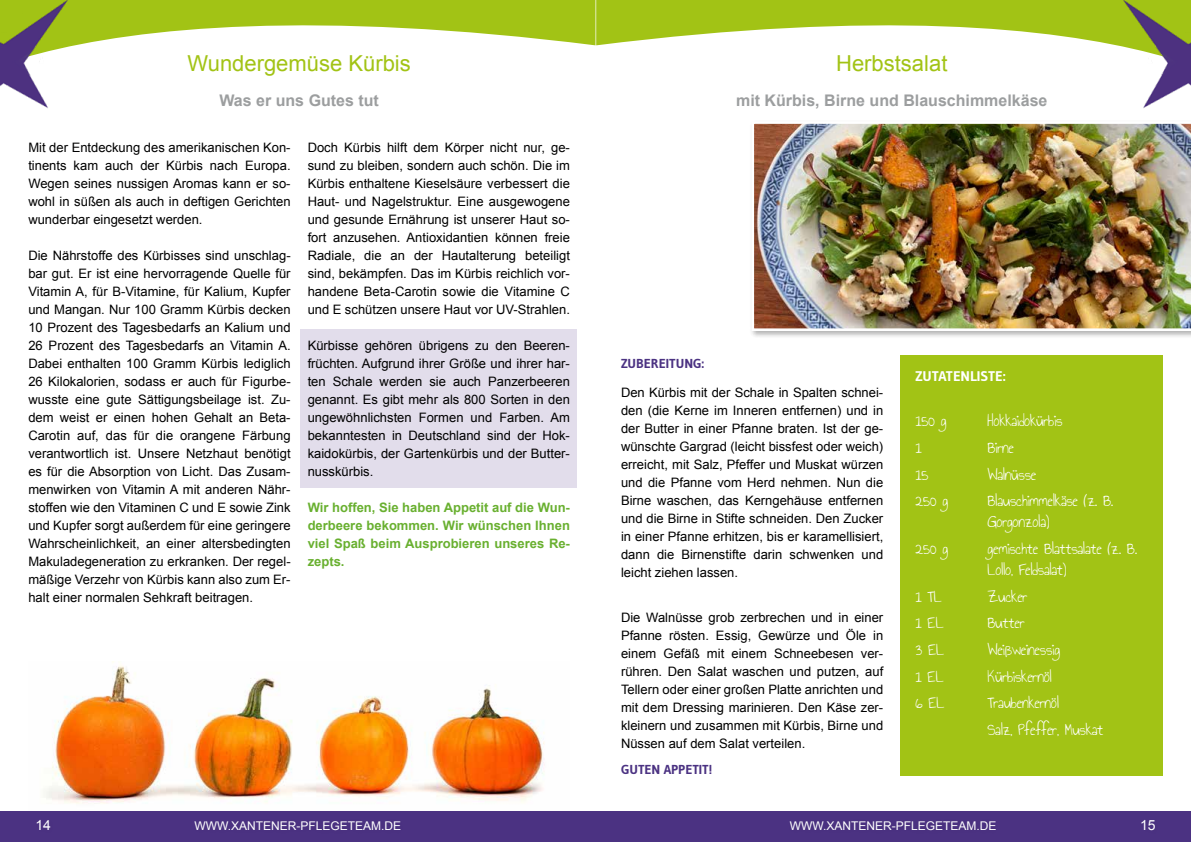
<style>
.page{position:relative;width:1191px;height:842px;background:#fff}
.page>*{position:absolute;margin:0;border:0;box-sizing:border-box;transform-origin:0 0}
.t1{font:22px "Arial";color:#a2c315}
.t2{font:17px/21px "Annie Use Your Telescope";letter-spacing:-.02em;color:#fff}
.t3{font:700 16px "Arial";color:#9c9e9f}
.t4{font:700 14px "Gudea";color:#fff}
.t5{font:14px "Arial";color:#fff}
.t6{font:13px/18px "Arial";color:#000;text-align:justify}
.t7{font:700 13px/18px "Arial";color:#69b030;text-align:justify}
.t8{font:700 13px "Gudea";color:#4b3282}
.t9{font:12px "Arial";color:#fff}
</style>
<div class="page">
<div style="left:0;top:811px;width:1191px;height:31px;background:#4b3282"></div>
<svg style="left:67px;top:0;width:528px;height:47px;fill:#a2c315"></svg>
<svg style="left:596px;top:0;width:527px;height:47px;fill:#a2c315"></svg>
<img style="left:0;top:0;width:67px;height:109px">
<div style="left:300px;top:329px;width:277px;height:159px;background:#e2ddeb"></div>
<div style="left:900px;top:356px;width:262px;height:420px;background:#a2c315"></div>
<img style="left:43px;top:661px;width:502px;height:143px">
<div style="left:749px;top:119px;width:442px;height:219px;background:#000;opacity:.3"></div>
<img style="left:751px;top:121px;width:440px;height:210px">
<img style="left:1123px;top:0;width:68px;height:139px">
<h1 class="t1" style="left:187px;top:49px;width:225px">Wundergemüse Kürbis</h1>
<p class="t3" style="left:219px;top:90px;width:161px">Was er uns Gutes tut</p>
<p class="t6" style="left:28px;top:138px;width:264px">Mit der Entdeckung des amerikanischen Kon&shy;tinents kam auch der Kürbis nach Europa.<br>Wegen seines nussigen Aromas kann er so&shy;wohl in süßen als auch in deftigen Gerichten wunderbar eingesetzt werden.</p>
<p class="t6" style="left:28px;top:246px;width:264px">Die Nährstoffe des Kürbisses sind unschlag&shy;bar gut. Er ist eine hervorragende Quelle für Vitamin A, für B-Vitamine, für Kalium, Kupfer und Mangan. Nur 100 Gramm Kürbis decken 10 Prozent des Tagesbedarfs an Kalium und 26 Prozent des Tagesbedarfs an Vitamin A.<br>Dabei enthalten 100 Gramm Kürbis lediglich 26 Kilokalorien, sodass er auch für Figurbe&shy;wusste eine gute Sättigungsbeilage ist. Zu&shy;dem weist er einen hohen Gehalt an Beta-Carotin auf, das für die orangene Färbung verantwortlich ist. Unsere Netzhaut benötigt es für die Absorption von Licht. Das Zusam&shy;menwirken von Vitamin A mit anderen Nähr&shy;stoffen wie den Vitaminen C und E sowie Zink und Kupfer sorgt außerdem für eine geringere Wahrscheinlichkeit, an einer altersbedingten Makuladegeneration zu erkranken. Der regel&shy;mäßige Verzehr von Kürbis kann also zum Er&shy;halt einer normalen Sehkraft beitragen.</p>
<p class="t6" style="left:308px;top:138px;width:264px">Doch Kürbis hilft dem Körper nicht nur, ge&shy;sund zu bleiben, sondern auch schön. Die im Kürbis enthaltene Kieselsäure verbessert die Haut- und Nagelstruktur. Eine ausgewogene und gesunde Ernährung ist unserer Haut so&shy;fort anzusehen. Antioxidantien können freie Radiale, die an der Hautalterung beteiligt sind, bekämpfen. Das im Kürbis reichlich vor&shy;handene Beta-Carotin sowie die Vitamine C und E schützen unsere Haut vor UV-Strahlen.</p>
<p class="t6" style="left:308px;top:336px;width:264px">Kürbisse gehören übrigens zu den Beeren&shy;früchten. Aufgrund ihrer Größe und ihrer har&shy;ten Schale werden sie auch Panzerbeeren genannt. Es gibt mehr als 800 Sorten in den ungewöhnlichsten Formen und Farben. Am bekanntesten in Deutschland sind der Hok&shy;kaidokürbis, der Gartenkürbis und der Butter&shy;nusskürbis.</p>
<p class="t7" style="left:308px;top:499px;width:264px">Wir hoffen, Sie haben Appetit auf die Wun&shy;derbeere bekommen. Wir wünschen Ihnen viel Spaß beim Ausprobieren unseres Re&shy;zepts.</p>
<h1 class="t1" style="left:836px;top:49px;width:113px">Herbstsalat</h1>
<p class="t3" style="left:736px;top:90px;width:313px">mit Kürbis, Birne und Blauschimmelkäse</p>
<p class="t8" style="left:621px;top:355px;width:85px">ZUBEREITUNG:</p>
<p class="t6" style="left:621px;top:383px;width:264px">Den Kürbis mit der Schale in Spalten schnei&shy;den (die Kerne im Inneren entfernen) und in der Butter in einer Pfanne braten. Ist der ge&shy;wünschte Gargrad (leicht bissfest oder weich) erreicht, mit Salz, Pfeffer und Muskat würzen und die Pfanne vom Herd nehmen. Nun die Birne waschen, das Kerngehäuse entfernen und die Birne in Stifte schneiden. Den Zucker in einer Pfanne erhitzen, bis er karamellisiert, dann die Birnenstifte darin schwenken und leicht ziehen lassen.</p>
<p class="t6" style="left:621px;top:608px;width:264px">Die Walnüsse grob zerbrechen und in einer Pfanne rösten. Essig, Gewürze und Öle in einem Gefäß mit einem Schneebesen ver&shy;rühren. Den Salat waschen und putzen, auf Tellern oder einer großen Platte anrichten und mit dem Dressing marinieren. Den Käse zer&shy;kleinern und zusammen mit Kürbis, Birne und Nüssen auf dem Salat verteilen.</p>
<p class="t8" style="left:621px;top:761px;width:93px">GUTEN APPETIT!</p>
<p class="t4" style="left:915px;top:368px;width:92px">ZUTATENLISTE:</p>
<h2 class="t2" style="left:915px;top:410px;width:33px">150 g</h2>
<h2 class="t2" style="left:987px;top:410px;width:77px">Hokkaidokürbis</h2>
<h2 class="t2" style="left:915px;top:437px;width:8px">1</h2>
<h2 class="t2" style="left:987px;top:437px;width:28px">Birne</h2>
<h2 class="t2" style="left:915px;top:464px;width:15px">15</h2>
<h2 class="t2" style="left:987px;top:464px;width:50px">Walnüsse</h2>
<h2 class="t2" style="left:915px;top:490px;width:34px">250 g</h2>
<h2 class="t2" style="left:987px;top:490px;width:127px">Blauschimmelkäse (z. B.<br>Gorgonzola)</h2>
<h2 class="t2" style="left:915px;top:538px;width:34px">250 g</h2>
<h2 class="t2" style="left:987px;top:538px;width:151px">gemischte Blattsalate (z. B.<br>Lollo, Feldsalat)</h2>
<h2 class="t2" style="left:915px;top:586px;width:28px">1 TL</h2>
<h2 class="t2" style="left:987px;top:586px;width:42px">Zucker</h2>
<h2 class="t2" style="left:915px;top:612px;width:30px">1 EL</h2>
<h2 class="t2" style="left:987px;top:612px;width:39px">Butter</h2>
<h2 class="t2" style="left:915px;top:639px;width:30px">3 EL</h2>
<h2 class="t2" style="left:987px;top:639px;width:74px">Weißweinessig</h2>
<h2 class="t2" style="left:915px;top:666px;width:30px">1 EL</h2>
<h2 class="t2" style="left:987px;top:666px;width:66px">Kürbiskernöl</h2>
<h2 class="t2" style="left:915px;top:692px;width:31px">6 EL</h2>
<h2 class="t2" style="left:987px;top:690px;width:118px;line-height:26.7px">Traubenkernöl<br>Salz, Pfeffer, Muskat</h2>
<p class="t5" style="left:35px;top:816px;width:17px">14</p>
<p class="t9" style="left:194px;top:818px;width:208px">WWW.XANTENER-PFLEGETEAM.DE</p>
<p class="t9" style="left:790px;top:818px;width:208px">WWW.XANTENER-PFLEGETEAM.DE</p>
<p class="t5" style="left:1140px;top:816px;width:17px">15</p>
</div>
